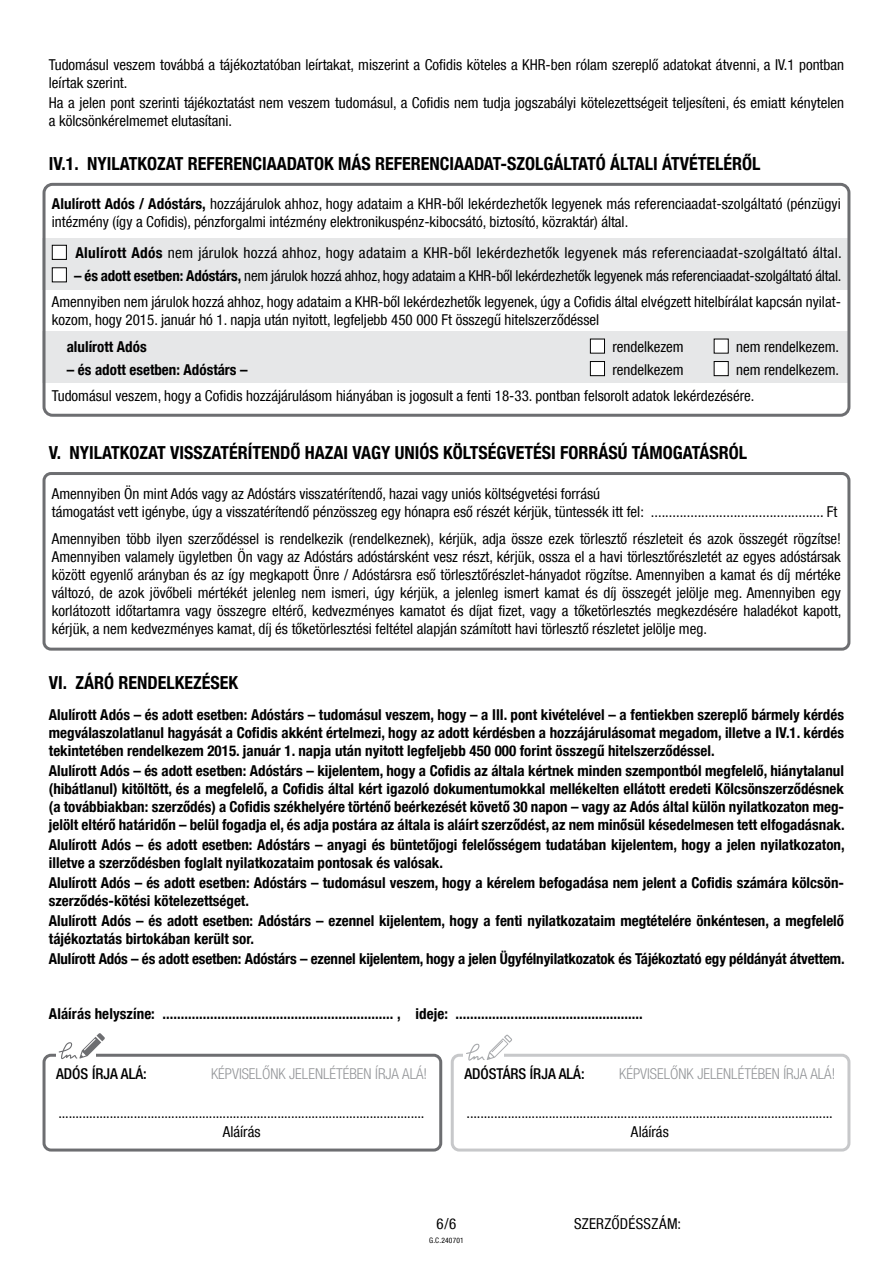
<style>
.page{position:relative;width:893px;height:1263px;background:#fff}
.page>*{position:absolute;margin:0;border:0;box-sizing:border-box;transform-origin:0 0}
.t1{font:700 condensed 18px "Helvetica Neue LT Com";color:#000}
.t2{font:condensed 15px/18px "Helvetica Neue LT Com";color:#000}
.t3{font:700 condensed 15px/18px "Helvetica Neue LT Com";color:#000}
.t4{font:condensed 15px "Helvetica Neue LT Com";letter-spacing:.02em;color:#000}
.t5{font:300 condensed 15px "Helvetica Neue LT Com";color:#939598}
.t6{font:500 condensed 15px "Helvetica Neue LT Com";color:#000}
.t7{font:condensed 7.5px "Helvetica Neue LT Com";letter-spacing:.02em;color:#000}
.s1{font-weight:700}
</style>
<div class="page">
<div style="left:43px;top:238px;width:807px;height:51px;background:#e6e7e8"></div>
<div style="left:43px;top:332px;width:807px;height:51px;background:#e6e7e8"></div>
<div style="left:52px;top:245px;width:14px;height:14px;background:#fff"></div>
<div style="left:52px;top:245px;width:15px;height:15px;border:1px solid #000"></div>
<div style="left:52px;top:268px;width:14px;height:14px;background:#fff"></div>
<div style="left:52px;top:267px;width:15px;height:15px;border:1px solid #000"></div>
<div style="left:590px;top:339px;width:14px;height:14px;background:#fff"></div>
<div style="left:590px;top:339px;width:15px;height:14px;border:1px solid #000"></div>
<div style="left:714px;top:339px;width:14px;height:14px;background:#fff"></div>
<div style="left:714px;top:339px;width:15px;height:14px;border:1px solid #000"></div>
<div style="left:590px;top:361px;width:14px;height:15px;background:#fff"></div>
<div style="left:590px;top:361px;width:15px;height:15px;border:1px solid #000"></div>
<div style="left:714px;top:361px;width:14px;height:15px;background:#fff"></div>
<div style="left:714px;top:361px;width:15px;height:15px;border:1px solid #000"></div>
<div style="left:43px;top:183px;width:807px;height:234px;border:3px solid #6d6e71;border-radius:9px"></div>
<div style="left:43px;top:472px;width:807px;height:179px;border:3px solid #6d6e71;border-radius:7px"></div>
<div style="left:43px;top:1054px;width:399px;height:97px;border:3px solid #6d6e71;border-radius:7px"></div>
<div style="left:451px;top:1054px;width:399px;height:97px;border:3px solid #c7c8ca;border-radius:7px"></div>
<div style="left:56px;top:1046px;width:40px;height:15px;background:#fff"></div>
<svg style="left:59px;top:1033px;width:46px;height:26px"></svg>
<div style="left:463px;top:1048px;width:41px;height:14px;background:#fff"></div>
<svg style="left:466px;top:1035px;width:46px;height:25px"></svg>
<p class="t2" style="left:49px;top:56px;width:797px">Tudomásul veszem továbbá a tájékoztatóban leírtakat, miszerint a Cofidis köteles a KHR-ben rólam szereplő adatokat átvenni, a IV.1 pontban leírtak szerint.</p>
<p class="t2" style="left:49px;top:94px;width:797px">Ha a jelen pont szerinti tájékoztatást nem veszem tudomásul, a Cofidis nem tudja jogszabályi kötelezettségeit teljesíteni, és emiatt kénytelen a kölcsönkérelmemet elutasítani.</p>
<p class="t1" style="left:49px;top:153px;width:713px">IV.1. NYILATKOZAT REFERENCIAADATOK MÁS REFERENCIAADAT-SZOLGÁLTATÓ ÁLTALI ÁTVÉTELÉRŐL</p>
<p class="t2" style="left:52px;top:195px;width:790px"><span class="s1">Alulírott Adós / Adóstárs,</span> hozzájárulok ahhoz, hogy adataim a KHR-ből lekérdezhetők legyenek más referenciaadat-szolgáltató (pénzügyi intézmény (így a Cofidis), pénzforgalmi intézmény elektronikuspénz-kibocsátó, biztosító, közraktár) által.</p>
<p class="t4" style="left:75px;top:244px;width:768px"><span class="s1">Alulírott Adós</span> nem járulok hozzá ahhoz, hogy adataim a KHR-ből lekérdezhetők legyenek más referenciaadat-szolgáltató által.</p>
<p class="t2" style="left:52px;top:262px;width:791px;line-height:26.5px;text-align:right"><span class="s1">– és adott esetben: Adóstárs,</span> nem járulok hozzá ahhoz, hogy adataim a KHR-ből lekérdezhetők legyenek más referenciaadat-szolgáltató által.<br>Amennyiben nem járulok hozzá ahhoz, hogy adataim a KHR-ből lekérdezhetők legyenek, úgy a Cofidis által elvégzett hitelbírálat kapcsán nyilat-</p>
<p class="t2" style="left:52px;top:311px;width:549px">kozom, hogy 2015. január hó 1. napja után nyitott, legfeljebb 450 000 Ft összegű hitelszerződéssel</p>
<p class="t3" style="left:67px;top:338px;width:81px">alulírott Adós</p>
<p class="t2" style="left:612px;top:338px;width:73px">rendelkezem</p>
<p class="t2" style="left:736px;top:338px;width:104px">nem rendelkezem.</p>
<p class="t3" style="left:67px;top:360px;width:182px">– és adott esetben: Adóstárs –</p>
<p class="t2" style="left:612px;top:360px;width:73px">rendelkezem</p>
<p class="t2" style="left:52px;top:356px;width:789px;line-height:26.5px;text-indent:684px">nem rendelkezem.<br>Tudomásul veszem, hogy a Cofidis hozzájárulásom hiányában is jogosult a fenti 18-33. pontban felsorolt adatok lekérdezésére.</p>
<p class="t1" style="left:49px;top:442px;width:700px">V. NYILATKOZAT VISSZATÉRÍTENDŐ HAZAI VAGY UNIÓS KÖLTSÉGVETÉSI FORRÁSÚ TÁMOGATÁSRÓL</p>
<p class="t2" style="left:52px;top:485px;width:787px">Amennyiben Ön mint Adós vagy az Adóstárs visszatérítendő, hazai vagy uniós költségvetési forrású<br>támogatást vett igénybe, úgy a visszatérítendő pénzösszeg egy hónapra eső részét kérjük, tüntessék itt fel: ................................................ Ft</p>
<p class="t2" style="left:52px;top:529px;width:791px;text-align:justify">Amennyiben több ilyen szerződéssel is rendelkezik (rendelkeznek), kérjük, adja össze ezek törlesztő részleteit és azok összegét rögzítse!<br>Amennyiben valamely ügyletben Ön vagy az Adóstárs adóstársként vesz részt, kérjük, ossza el a havi törlesztőrészletét az egyes adóstársak között egyenlő arányban és az így megkapott Önre / Adóstársra eső törlesztőrészlet-hányadot rögzítse. Amennyiben a kamat és díj mértéke változó, de azok jövőbeli mértékét jelenleg nem ismeri, úgy kérjük, a jelenleg ismert kamat és díj összegét jelölje meg. Amennyiben egy korlátozott időtartamra vagy összegre eltérő, kedvezményes kamatot és díjat fizet, vagy a tőketörlesztés megkezdésére haladékot kapott, kérjük, a nem kedvezményes kamat, díj és tőketörlesztési feltétel alapján számított havi törlesztő részletet jelölje meg.</p>
<p class="t1" style="left:49px;top:672px;width:191px">VI. ZÁRÓ RENDELKEZÉSEK</p>
<p class="t3" style="left:49px;top:705px;width:797px;text-align:justify">Alulírott Adós – és adott esetben: Adóstárs – tudomásul veszem, hogy – a III. pont kivételével – a fentiekben szereplő bármely kérdés megválaszolatlanul hagyását a Cofidis akként értelmezi, hogy az adott kérdésben a hozzájárulásomat megadom, illetve a IV.1. kérdés tekintetében rendelkezem 2015. január 1. napja után nyitott legfeljebb 450 000 forint összegű hitelszerződéssel.</p>
<p class="t3" style="left:49px;top:762px;width:797px;text-align:justify">Alulírott Adós – és adott esetben: Adóstárs – kijelentem, hogy a Cofidis az általa kértnek minden szempontból megfelelő, hiánytalanul (hibátlanul) kitöltött, és a megfelelő, a Cofidis által kért igazoló dokumentumokkal mellékelten ellátott eredeti Kölcsönszerződésnek (a továbbiakban: szerződés) a Cofidis székhelyére történő beérkezését követő 30 napon – vagy az Adós által külön nyilatkozaton meg&shy;jelölt eltérő határidőn – belül fogadja el, és adja postára az általa is aláírt szerződést, az nem minősül késedelmesen tett elfogadásnak.</p>
<p class="t3" style="left:49px;top:836px;width:797px">Alulírott Adós – és adott esetben: Adóstárs – anyagi és büntetőjogi felelősségem tudatában kijelentem, hogy a jelen nyilatkozaton, illetve a szerződésben foglalt nyilatkozataim pontosak és valósak.</p>
<p class="t3" style="left:49px;top:874px;width:797px">Alulírott Adós – és adott esetben: Adóstárs – tudomásul veszem, hogy a kérelem befogadása nem jelent a Cofidis számára kölcsön&shy;szerződés-kötési kötelezettséget.</p>
<p class="t3" style="left:49px;top:912px;width:797px">Alulírott Adós – és adott esetben: Adóstárs – ezennel kijelentem, hogy a fenti nyilatkozataim megtételére önkéntesen, a megfelelő tájékoztatás birtokában került sor.</p>
<p class="t3" style="left:49px;top:950px;width:797px">Alulírott Adós – és adott esetben: Adóstárs – ezennel kijelentem, hogy a jelen Ügyfélnyilatkozatok és Tájékoztató egy példányát átvettem.</p>
<p class="t3" style="left:49px;top:1004px;width:595px">Aláírás helyszíne: ............................................................... , ideje: ...................................................</p>
<p class="t6" style="left:56px;top:1064px;width:92px">ADÓS ÍRJA ALÁ:</p>
<p class="t5" style="left:211px;top:1065px;width:218px">KÉPVISELŐNK JELENLÉTÉBEN ÍRJA ALÁ!</p>
<p class="t2" style="left:58px;top:1102px;width:368px;line-height:19.8px;text-align:center">...........................................................................................................<br>Aláírás</p>
<p class="t6" style="left:464px;top:1064px;width:122px">ADÓSTÁRS ÍRJA ALÁ:</p>
<p class="t5" style="left:619px;top:1065px;width:218px">KÉPVISELŐNK JELENLÉTÉBEN ÍRJA ALÁ!</p>
<p class="t2" style="left:467px;top:1102px;width:368px;line-height:19.8px;text-align:center">...........................................................................................................<br>Aláírás</p>
<p class="t2" style="left:437px;top:1214px;width:21px">6/6</p>
<p class="t7" style="left:429px;top:1236px;width:36px">G.C.240701</p>
<p class="t4" style="left:574px;top:1215px;width:109px">SZERZŐDÉSSZÁM:</p>
</div>
